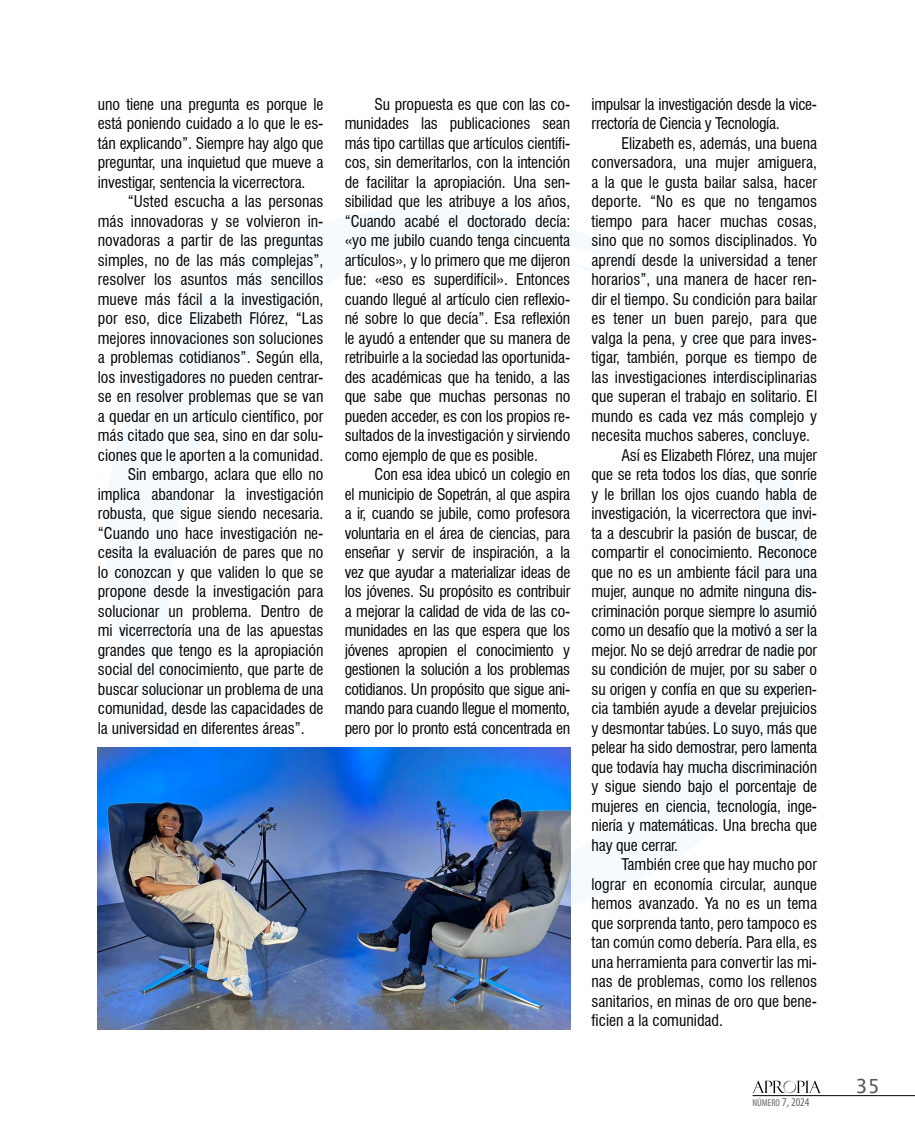
<style>
.page{position:relative;width:915px;height:1127px;background:#fff}
.page>*{position:absolute;margin:0;border:0;box-sizing:border-box;transform-origin:0 0}
.t1{font:19.5px "Lucida Sans";color:#575756}
.t2{font:condensed 15.75px/19.5px "Swiss 721 BT";letter-spacing:-.005em;color:#000;text-align:justify}
.t3{font:condensed 10.05px "Myriad Pro";color:#646363}
.s1{font-size:12px}
</style>
<div class="page">
<hr style="left:752px;top:1095px;width:162px;height:1px;background:#000">
<svg style="left:752px;top:1080px;width:68px;height:14px"></svg>
<svg style="left:97px;top:207px;width:714px;height:713px"></svg>
<img style="left:98px;top:747px;width:472px;height:282px">
<p class="t2" style="left:98px;top:94px;width:227px">uno tiene una pregunta es porque le está poniendo cuidado a lo que le es&shy;tán explicando”. Siempre hay algo que preguntar, una inquietud que mueve a investigar, sentencia la vicerrectora.</p>
<p class="t2" style="left:128px;top:192px;width:197px">“Usted escucha a las personas</p>
<p class="t2" style="left:98px;top:211px;width:227px">más innovadoras y se volvieron in-</p>
<p class="t2" style="left:98px;top:231px;width:227px">novadoras a partir de las preguntas</p>
<p class="t2" style="left:98px;top:250px;width:227px">simples, no de las más complejas”,</p>
<p class="t2" style="left:98px;top:270px;width:227px">resolver los asuntos más sencillos</p>
<p class="t2" style="left:98px;top:289px;width:227px">mueve más fácil a la investigación,</p>
<p class="t2" style="left:98px;top:309px;width:227px">por eso, dice Elizabeth Flórez, “Las</p>
<p class="t2" style="left:98px;top:328px;width:227px">mejores innovaciones son soluciones</p>
<p class="t2" style="left:98px;top:348px;width:227px">a problemas cotidianos”. Según ella,</p>
<p class="t2" style="left:98px;top:367px;width:227px">los investigadores no pueden centrar-</p>
<p class="t2" style="left:98px;top:387px;width:227px">se en resolver problemas que se van</p>
<p class="t2" style="left:98px;top:406px;width:227px">a quedar en un artículo científico, por</p>
<p class="t2" style="left:98px;top:426px;width:227px">más citado que sea, sino en dar solu-</p>
<p class="t2" style="left:98px;top:445px;width:227px">ciones que le aporten a la comunidad.</p>
<p class="t2" style="left:128px;top:465px;width:197px">Sin embargo, aclara que ello no</p>
<p class="t2" style="left:98px;top:484px;width:227px">implica abandonar la investigación</p>
<p class="t2" style="left:98px;top:504px;width:227px">robusta, que sigue siendo necesaria.</p>
<p class="t2" style="left:98px;top:523px;width:227px">“Cuando uno hace investigación ne-</p>
<p class="t2" style="left:98px;top:543px;width:227px">cesita la evaluación de pares que no</p>
<p class="t2" style="left:98px;top:562px;width:227px">lo conozcan y que validen lo que se</p>
<p class="t2" style="left:98px;top:582px;width:227px">propone desde la investigación para</p>
<p class="t2" style="left:98px;top:601px;width:227px">solucionar un problema. Dentro de</p>
<p class="t2" style="left:98px;top:621px;width:227px">mi vicerrectoría una de las apuestas</p>
<p class="t2" style="left:98px;top:640px;width:227px">grandes que tengo es la apropiación</p>
<p class="t2" style="left:98px;top:660px;width:227px">social del conocimiento, que parte de</p>
<p class="t2" style="left:98px;top:679px;width:227px">buscar solucionar un problema de una</p>
<p class="t2" style="left:98px;top:699px;width:227px">comunidad, desde las capacidades de</p>
<p class="t2" style="left:98px;top:718px;width:208px">la universidad en diferentes áreas”.</p>
<p class="t2" style="left:344px;top:94px;width:227px;text-indent:30px">Su propuesta es que con las co&shy;munidades las publicaciones sean más tipo cartillas que artículos científi&shy;cos, sin demeritarlos, con la intención de facilitar la apropiación. Una sen&shy;sibilidad que les atribuye a los años, “Cuando acabé el doctorado decía: «yo me jubilo cuando tenga cincuenta artículos», y lo primero que me dijeron fue: «eso es superdifícil». Entonces cuando llegué al artículo cien reflexio&shy;né sobre lo que decía”. Esa reflexión le ayudó a entender que su manera de retribuirle a la sociedad las oportunida&shy;des académicas que ha tenido, a las que sabe que muchas personas no pueden acceder, es con los propios re&shy;sultados de la investigación y sirviendo como ejemplo de que es posible.</p>
<p class="t2" style="left:344px;top:465px;width:227px;text-indent:30px">Con esa idea ubicó un colegio en el municipio de Sopetrán, al que aspira a ir, cuando se jubile, como profesora voluntaria en el área de ciencias, para enseñar y servir de inspiración, a la vez que ayudar a materializar ideas de los jóvenes. Su propósito es contribuir a mejorar la calidad de vida de las co&shy;munidades en las que espera que los jóvenes apropien el conocimiento y gestionen la solución a los problemas cotidianos. Un propósito que sigue ani&shy;mando para cuando llegue el momento, pero por lo pronto está concentrada en</p>
<p class="t2" style="left:591px;top:94px;width:227px">impulsar la investigación desde la vice&shy;rrectoría de Ciencia y Tecnología.</p>
<p class="t2" style="left:621px;top:133px;width:197px">Elizabeth es, además, una buena</p>
<p class="t2" style="left:591px;top:153px;width:227px">conversadora, una mujer amiguera,</p>
<p class="t2" style="left:591px;top:172px;width:227px">a la que le gusta bailar salsa, hacer</p>
<p class="t2" style="left:591px;top:192px;width:227px">deporte. “No es que no tengamos</p>
<p class="t2" style="left:591px;top:211px;width:227px">tiempo para hacer muchas cosas,</p>
<p class="t2" style="left:591px;top:231px;width:227px">sino que no somos disciplinados. Yo</p>
<p class="t2" style="left:591px;top:250px;width:227px">aprendí desde la universidad a tener</p>
<p class="t2" style="left:591px;top:270px;width:227px">horarios”, una manera de hacer ren-</p>
<p class="t2" style="left:591px;top:289px;width:227px">dir el tiempo. Su condición para bailar</p>
<p class="t2" style="left:591px;top:309px;width:227px">es tener un buen parejo, para que</p>
<p class="t2" style="left:591px;top:328px;width:227px">valga la pena, y cree que para inves-</p>
<p class="t2" style="left:591px;top:348px;width:227px">tigar, también, porque es tiempo de</p>
<p class="t2" style="left:591px;top:367px;width:227px">las investigaciones interdisciplinarias</p>
<p class="t2" style="left:591px;top:387px;width:227px">que superan el trabajo en solitario. El</p>
<p class="t2" style="left:591px;top:406px;width:227px">mundo es cada vez más complejo y</p>
<p class="t2" style="left:591px;top:426px;width:220px">necesita muchos saberes, concluye.</p>
<p class="t2" style="left:621px;top:445px;width:197px">Así es Elizabeth Flórez, una mujer</p>
<p class="t2" style="left:591px;top:465px;width:227px">que se reta todos los días, que sonríe</p>
<p class="t2" style="left:591px;top:484px;width:227px">y le brillan los ojos cuando habla de</p>
<p class="t2" style="left:591px;top:504px;width:227px">investigación, la vicerrectora que invi-</p>
<p class="t2" style="left:591px;top:523px;width:227px">ta a descubrir la pasión de buscar, de</p>
<p class="t2" style="left:591px;top:543px;width:227px">compartir el conocimiento. Reconoce</p>
<p class="t2" style="left:591px;top:562px;width:227px">que no es un ambiente fácil para una</p>
<p class="t2" style="left:591px;top:582px;width:227px">mujer, aunque no admite ninguna dis-</p>
<p class="t2" style="left:591px;top:601px;width:227px">criminación porque siempre lo asumió</p>
<p class="t2" style="left:591px;top:621px;width:227px">como un desafío que la motivó a ser la</p>
<p class="t2" style="left:591px;top:640px;width:227px">mejor. No se dejó arredrar de nadie por</p>
<p class="t2" style="left:591px;top:660px;width:227px">su condición de mujer, por su saber o</p>
<p class="t2" style="left:591px;top:679px;width:227px">su origen y confía en que su experien-</p>
<p class="t2" style="left:591px;top:699px;width:227px">cia también ayude a develar prejuicios</p>
<p class="t2" style="left:591px;top:718px;width:227px">y desmontar tabúes. Lo suyo, más que</p>
<p class="t2" style="left:591px;top:738px;width:227px">pelear ha sido demostrar, pero lamenta</p>
<p class="t2" style="left:591px;top:757px;width:227px">que todavía hay mucha discriminación</p>
<p class="t2" style="left:591px;top:777px;width:227px">y sigue siendo bajo el porcentaje de</p>
<p class="t2" style="left:591px;top:796px;width:227px">mujeres en ciencia, tecnología, inge-</p>
<p class="t2" style="left:591px;top:816px;width:227px">niería y matemáticas. Una brecha que</p>
<p class="t2" style="left:591px;top:835px;width:88px">hay que cerrar.</p>
<p class="t2" style="left:621px;top:855px;width:197px">También cree que hay mucho por</p>
<p class="t2" style="left:591px;top:874px;width:227px">lograr en economía circular, aunque</p>
<p class="t2" style="left:591px;top:894px;width:227px">hemos avanzado. Ya no es un tema</p>
<p class="t2" style="left:591px;top:913px;width:227px">que sorprenda tanto, pero tampoco es</p>
<p class="t2" style="left:591px;top:933px;width:227px">tan común como debería. Para ella, es</p>
<p class="t2" style="left:591px;top:952px;width:227px">una herramienta para convertir las mi-</p>
<p class="t2" style="left:591px;top:972px;width:227px">nas de problemas, como los rellenos</p>
<p class="t2" style="left:591px;top:991px;width:227px">sanitarios, en minas de oro que bene-</p>
<p class="t2" style="left:591px;top:1011px;width:133px">ficien a la comunidad.</p>
<p class="t3" style="left:752px;top:1097px;width:58px">NÚMERO <span class="s1">7, 2024</span></p>
<p class="t1" style="left:855px;top:1074px;width:26px">35</p>
</div>
